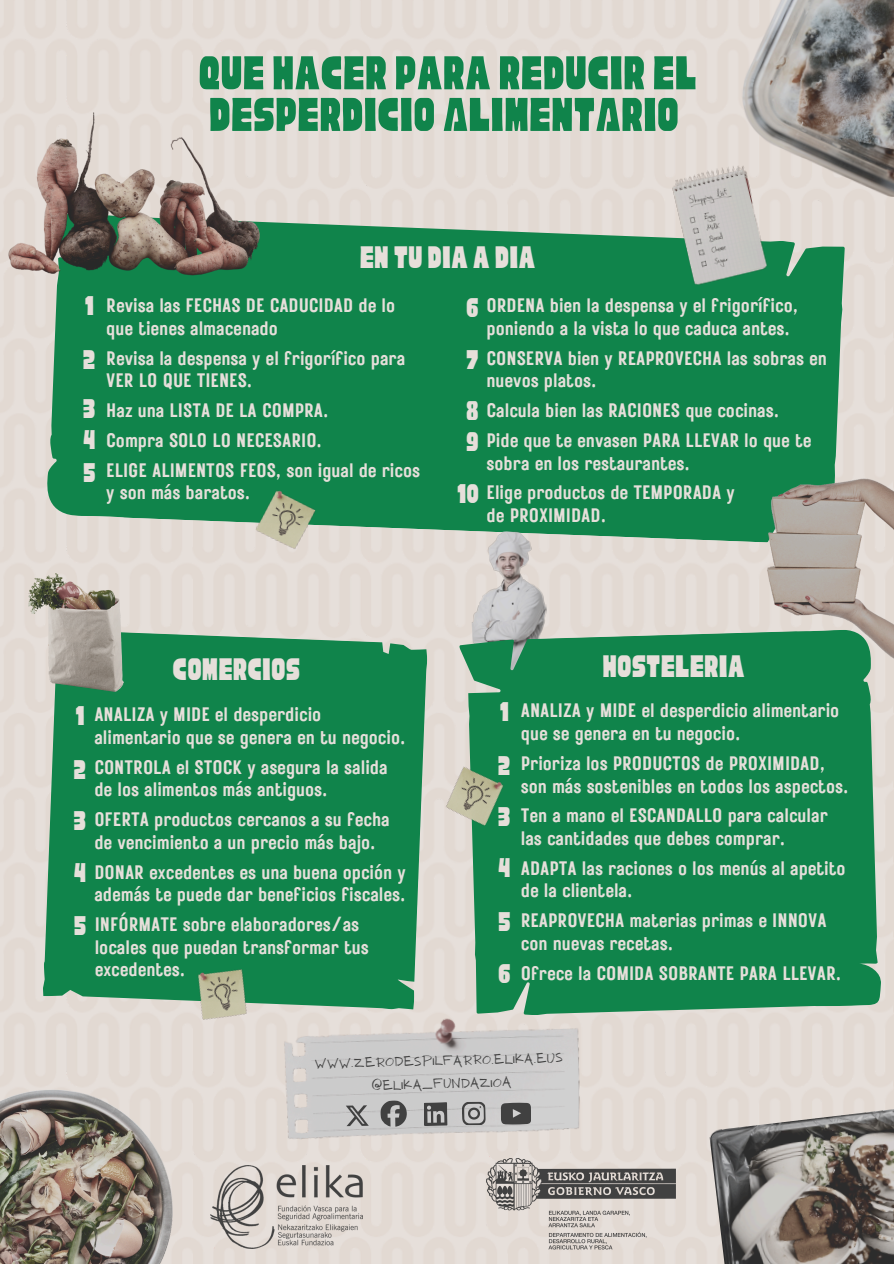
<style>
.page{position:relative;width:894px;height:1264px;background:#fff}
.page>*{position:absolute;margin:0;border:0;box-sizing:border-box;transform-origin:0 0}
.t1{font:52.5px/41.7px "Cubao Free Narrow";color:#10844b}
.t2{font:34.5px "Cubao Free Narrow";color:#e6dfda}
.t3{font:30px "Cubao Free Narrow";color:#e6dfda}
.t4{font:20.25px "NF ANTIO Regular";color:#414141}
.t5{font:19.5px/22.5px "Rustic Printed";color:#e6dfda}
</style>
<div class="page">
<div style="left:0;top:0;width:892px;height:1263px;background:#e3dbd5"></div>
<div style="left:47px;top:223px;width:797px;height:318px;background:#10844b"></div>
<img style="left:467px;top:530px;width:82px;height:99px">
<div style="left:459px;top:629px;width:422px;height:383px;background:#10844b"></div>
<div style="left:43px;top:632px;width:384px;height:372px;background:#10844b"></div>
<img style="left:8px;top:112px;width:293px;height:186px">
<img style="left:664px;top:169px;width:112px;height:128px">
<img style="left:725px;top:413px;width:168px;height:279px">
<img style="left:29px;top:573px;width:94px;height:118px">
<img style="left:185px;top:955px;width:76px;height:65px">
<img style="left:252px;top:486px;width:68px;height:63px">
<img style="left:446px;top:754px;width:67px;height:82px">
<img style="left:720px;top:0;width:173px;height:197px">
<img style="left:709px;top:1100px;width:184px;height:163px">
<img style="left:0;top:1090px;width:173px;height:173px">
<img style="left:210px;top:1165px;width:152px;height:83px">
<img style="left:486px;top:1158px;width:189px;height:92px">
<img style="left:276px;top:994px;width:332px;height:145px">
<svg style="left:345px;top:1105px;width:23px;height:21px"></svg>
<svg style="left:380px;top:1099px;width:27px;height:27px"></svg>
<svg style="left:500px;top:1102px;width:31px;height:22px"></svg>
<svg style="left:423px;top:1101px;width:24px;height:25px"></svg>
<svg style="left:461px;top:1101px;width:24px;height:24px"></svg>
<p class="t1" style="left:198px;top:53px;width:500px">QUE HACER PARA REDUCIR EL<br>DESPERDICIO ALIMENTARIO</p>
<p class="t3" style="left:85px;top:291px;width:11px">1</p>
<p class="t3" style="left:83px;top:344px;width:14px">2</p>
<p class="t3" style="left:83px;top:393px;width:14px">3</p>
<p class="t3" style="left:83px;top:425px;width:14px">4</p>
<p class="t3" style="left:83px;top:458px;width:14px">5</p>
<p class="t2" style="left:359px;top:241px;width:177px">EN TU DÍA A DÍA</p>
<p class="t5" style="left:106px;top:294px;width:290px">Revisa las FECHAS DE CADUCIDAD de lo que tienes almacenado</p>
<p class="t5" style="left:106px;top:346px;width:300px">Revisa la despensa y el frigorífico para<br>VER LO QUE TIENES.</p>
<p class="t5" style="left:106px;top:398px;width:224px">Haz una LISTA DE LA COMPRA.</p>
<p class="t5" style="left:106px;top:425px;width:315px;line-height:29.8px">Compra SOLO LO NECESARIO.<br>ELIGE ALIMENTOS FEOS, son igual de ricos</p>
<p class="t5" style="left:106px;top:481px;width:145px">y son más baratos.</p>
<p class="t3" style="left:466px;top:293px;width:14px">6</p>
<p class="t3" style="left:466px;top:344px;width:14px">7</p>
<p class="t3" style="left:466px;top:396px;width:14px">8</p>
<p class="t3" style="left:466px;top:427px;width:14px">9</p>
<p class="t3" style="left:457px;top:479px;width:23px">10</p>
<p class="t5" style="left:486px;top:294px;width:313px">ORDENA bien la despensa y el frigorífico, poniendo a la vista lo que caduca antes.</p>
<h3 class="t5" style="left:486px;top:346px;width:342px">CONSERVA bien y REAPROVECHA las sobras en nuevos platos.</h3>
<p class="t5" style="left:486px;top:398px;width:294px">Calcula bien las RACIONES que cocinas.</p>
<p class="t5" style="left:486px;top:429px;width:326px">Pide que te envasen PARA LLEVAR lo que te sobra en los restaurantes.</p>
<p class="t5" style="left:486px;top:480px;width:250px">Elige productos de TEMPORADA y</p>
<p class="t5" style="left:486px;top:503px;width:121px">de PROXIMIDAD.</p>
<p class="t3" style="left:75px;top:701px;width:11px">1</p>
<p class="t3" style="left:74px;top:755px;width:14px">2</p>
<p class="t3" style="left:74px;top:806px;width:14px">3</p>
<p class="t3" style="left:74px;top:857px;width:14px">4</p>
<p class="t3" style="left:74px;top:911px;width:14px">5</p>
<p class="t2" style="left:173px;top:652px;width:129px">COMERCIOS</p>
<p class="t5" style="left:94px;top:702px;width:312px">ANALIZA y MIDE el desperdicio alimentario que se genera en tu negocio.</p>
<p class="t5" style="left:94px;top:755px;width:295px">CONTROLA el STOCK y asegura la salida de los alimentos más antiguos.</p>
<p class="t5" style="left:94px;top:807px;width:297px">OFERTA productos cercanos a su fecha de vencimiento a un precio más bajo.</p>
<p class="t5" style="left:94px;top:860px;width:313px">DONAR excedentes es una buena opción y además te puede dar beneficios fiscales.</p>
<p class="t5" style="left:95px;top:912px;width:275px">INFÓRMATE sobre elaboradores/as locales que puedan transformar tus excedentes.</p>
<p class="t3" style="left:499px;top:697px;width:11px">1</p>
<p class="t3" style="left:498px;top:750px;width:14px">2</p>
<p class="t3" style="left:498px;top:802px;width:14px">3</p>
<p class="t3" style="left:498px;top:853px;width:14px">4</p>
<h2 class="t3" style="left:498px;top:907px;width:14px">5</h2>
<p class="t3" style="left:498px;top:958px;width:14px">6</p>
<p class="t2" style="left:602px;top:650px;width:144px">HOSTELERÍA</p>
<p class="t5" style="left:520px;top:698px;width:320px">ANALIZA y MIDE el desperdicio alimentario que se genera en tu negocio.</p>
<p class="t5" style="left:520px;top:751px;width:329px">Prioriza los PRODUCTOS de PROXIMIDAD, son más sostenibles en todos los aspectos.</p>
<p class="t5" style="left:520px;top:804px;width:308px">Ten a mano el ESCANDALLO para calcular las cantidades que debes comprar.</p>
<p class="t5" style="left:520px;top:856px;width:326px">ADAPTA las raciones o los menús al apetito de la clientela.</p>
<p class="t5" style="left:520px;top:908px;width:307px">REAPROVECHA materias primas e INNOVA con nuevas recetas.</p>
<p class="t5" style="left:520px;top:961px;width:322px">Ofrece la COMIDA SOBRANTE PARA LLEVAR.</p>
<p class="t4" style="left:314px;top:1048px;width:249px;rotate:-1deg">www.zerodespilfarro.elika.eus</p>
<p class="t4" style="left:371px;top:1072px;width:141px;rotate:-2deg">@Elika_Fundazioa</p>
</div>
